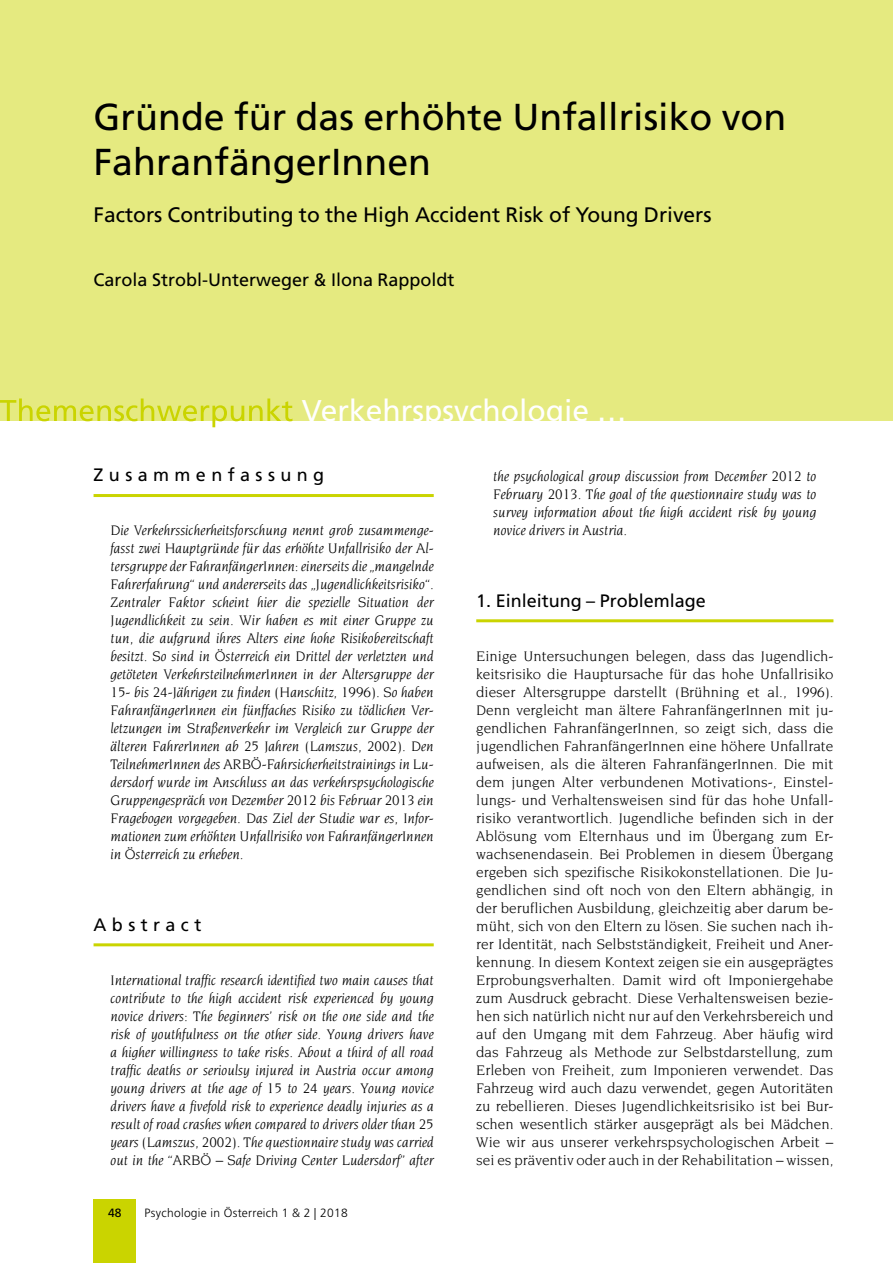
<style>
.page{position:relative;width:893px;height:1263px;background:#fff}
.page>*{position:absolute;margin:0;border:0;box-sizing:border-box;transform-origin:0 0}
.t1{font:37.5px/45px "Frutiger";color:#000}
.t2{font:30px "Frutiger";color:#fff}
.t3{font:21px "Frutiger";color:#000}
.t4{font:18px "Frutiger";color:#000}
.t5{font:18px "Frutiger";letter-spacing:.3em;color:#000}
.t6{font:italic 15px/18px "Novarese";color:#000;text-align:justify}
.t7{font:15px/18px "Novarese";color:#000;text-align:justify}
.t8{font:300 12px "Frutiger";letter-spacing:.025em;color:#000}
.t9{font:12px "Frutiger";color:#000}
</style>
<div class="page">
<div style="left:0;top:0;width:893px;height:421px;background:#e5ea80"></div>
<svg style="left:0;top:398px;width:292px;height:29px"></svg>
<div style="left:94px;top:1199px;width:42px;height:64px;background:#cad400"></div>
<hr style="left:94px;top:494px;width:340px;height:3px;background:#cad400">
<hr style="left:94px;top:943px;width:340px;height:3px;background:#cad400">
<hr style="left:476px;top:619px;width:357px;height:3px;background:#cad400">
<h1 class="t1" style="left:94px;top:95px;width:694px">Gründe für das erhöhte Unfallrisiko von<br>FahranfängerInnen</h1>
<h3 class="t3" style="left:94px;top:202px;width:620px">Factors Contributing to the High Accident Risk of Young Drivers</h3>
<p class="t4" style="left:94px;top:269px;width:363px">Carola Strobl-Unterweger &amp; Ilona Rappoldt</p>
<h2 class="t2" style="left:302px;top:393px;width:326px">Verkehrspsychologie …</h2>
<p class="t5" style="left:94px;top:464px;width:232px">Zusammenfassung</p>
<p class="t6" style="left:111px;top:520px;width:325px">Die Verkehrssicherheitsforschung nennt grob zusammenge&shy;fasst zwei Hauptgründe für das erhöhte Unfallrisiko der Al&shy;tersgruppe der FahranfängerInnen: einerseits die „mangelnde Fahrerfahrung“ und andererseits das „Jugendlichkeitsrisiko“.<br>Zentraler Faktor scheint hier die spezielle Situation der Jugendlichkeit zu sein. Wir haben es mit einer Gruppe zu tun, die aufgrund ihres Alters eine hohe Risikobereitschaft besitzt. So sind in Österreich ein Drittel der verletzten und getöteten VerkehrsteilnehmerInnen in der Altersgruppe der 15- bis 24-Jährigen zu finden (Hanschitz, 1996). So haben FahranfängerInnen ein fünffaches Risiko zu tödlichen Ver&shy;letzungen im Straßenverkehr im Vergleich zur Gruppe der älteren FahrerInnen ab 25 Jahren (Lamszus, 2002). Den TeilnehmerInnen des ARBÖ-Fahrsicherheitstrainings in Lu&shy;dersdorf wurde im Anschluss an das verkehrspsychologische Gruppengespräch von Dezember 2012 bis Februar 2013 ein Fragebogen vorgegeben. Das Ziel der Studie war es, Infor&shy;mationen zum erhöhten Unfallrisiko von FahranfängerInnen in Österreich zu erheben.</p>
<p class="t5" style="left:94px;top:914px;width:109px">Abstract</p>
<p class="t6" style="left:111px;top:970px;width:325px">International traffic research identified two main causes that contribute to the high accident risk experienced by young novice drivers: The beginners’ risk on the one side and the risk of youthfulness on the other side. Young drivers have a higher willingness to take risks. About a third of all road traffic deaths or serioulsy injured in Austria occur among young drivers at the age of 15 to 24 years. Young novice drivers have a fivefold risk to experience deadly injuries as a result of road crashes when compared to drivers older than 25 years (Lamszus, 2002). The questionnaire study was carried out in the “ARBÖ – Safe Driving Center Ludersdorf” after</p>
<p class="t9" style="left:108px;top:1205px;width:15px">48</p>
<p class="t8" style="left:145px;top:1206px;width:205px">Psychologie in Österreich 1 &amp; 2 | 2018</p>
<p class="t6" style="left:493px;top:466px;width:325px">the psychological group discussion from December 2012 to February 2013. The goal of the questionnaire study was to survey information about the high accident risk by young novice drivers in Austria.</p>
<p class="t4" style="left:476px;top:590px;width:231px">1. Einleitung – Problemlage</p>
<p class="t7" style="left:476px;top:646px;width:359px">Einige Untersuchungen belegen, dass das Jugendlich&shy;keitsrisiko die Hauptursache für das hohe Unfallrisiko dieser Altersgruppe darstellt (Brühning et al., 1996).<br>Denn vergleicht man ältere FahranfängerInnen mit ju&shy;gendlichen FahranfängerInnen, so zeigt sich, dass die jugendlichen FahranfängerInnen eine höhere Unfallrate aufweisen, als die älteren FahranfängerInnen. Die mit dem jungen Alter verbundenen Motivations-, Einstel&shy;lungs- und Verhaltensweisen sind für das hohe Unfall&shy;risiko verantwortlich. Jugendliche befinden sich in der Ablösung vom Elternhaus und im Übergang zum Er&shy;wachsenendasein. Bei Problemen in diesem Übergang ergeben sich spezifische Risikokonstellationen. Die Ju&shy;gendlichen sind oft noch von den Eltern abhängig, in der beruflichen Ausbildung, gleichzeitig aber darum be&shy;müht, sich von den Eltern zu lösen. Sie suchen nach ih&shy;rer Identität, nach Selbstständigkeit, Freiheit und Aner&shy;kennung. In diesem Kontext zeigen sie ein ausgeprägtes Erprobungsverhalten. Damit wird oft Imponiergehabe zum Ausdruck gebracht. Diese Verhaltensweisen bezie&shy;hen sich natürlich nicht nur auf den Verkehrsbereich und auf den Umgang mit dem Fahrzeug. Aber häufig wird das Fahrzeug als Methode zur Selbstdarstellung, zum Erleben von Freiheit, zum Imponieren verwendet. Das Fahrzeug wird auch dazu verwendet, gegen Autoritäten zu rebellieren. Dieses Jugendlichkeitsrisiko ist bei Bur&shy;schen wesentlich stärker ausgeprägt als bei Mädchen.<br>Wie wir aus unserer verkehrspsychologischen Arbeit – sei es präventiv oder auch in der Rehabilitation – wissen,</p>
</div>
